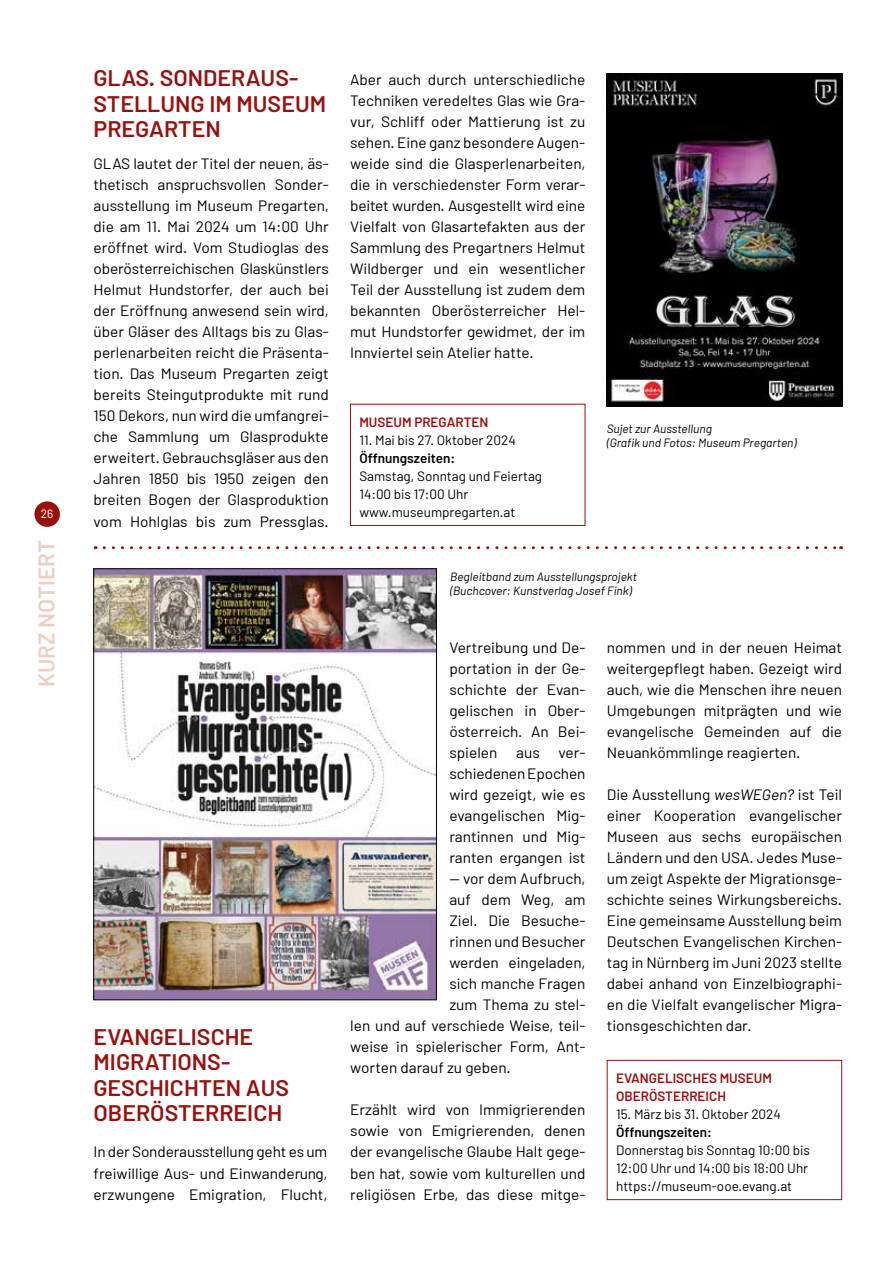
<style>
.page{position:relative;width:893px;height:1263px;background:#fff}
.page>*{position:absolute;margin:0;border:0;box-sizing:border-box;transform-origin:0 0}
.t1{font:600 22.5px/25.5px "Barlow";color:#97120f}
.t2{font:600 22.5px "Barlow";color:#ebcfc4}
.t3{font:15px/21px "Barlow";color:#000;text-align:justify}
.t4{font:13.5px/18px "Barlow";color:#000}
.t5{font:600 13.5px/18px "Barlow";color:#97120f}
.t6{font:600 13.5px "Barlow";color:#000}
.t7{font:italic 12px/14.4px "Barlow";color:#000}
.t8{font:12px "Barlow";color:#fff}
.s1{font-style:italic}
</style>
<div class="page">
<div style="left:34px;top:501px;width:26px;height:26px;background:#97120f;border-radius:50%"></div>
<img style="left:607px;top:74px;width:235px;height:333px">
<div style="left:350px;top:404px;width:235px;height:122px;border:1px solid #97120f"></div>
<div style="left:607px;top:1060px;width:235px;height:140px;border:1px solid #97120f"></div>
<svg style="left:104px;top:546px;width:738px;height:3px"></svg>
<img style="left:95px;top:571px;width:340px;height:427px">
<div style="left:93px;top:569px;width:344px;height:431px;border:1px solid #000"></div>
<p class="t8" style="left:41px;top:506px;width:14px">26</p>
<h1 class="t2" style="left:32px;top:687px;width:148px;rotate:-90deg">KURZ NOTIERT</h1>
<h1 class="t1" style="left:94px;top:65px;width:234px">GLAS. SONDERAUS-<br>STELLUNG IM MUSEUM<br>PREGARTEN</h1>
<p class="t3" style="left:94px;top:153px;width:237px">GLAS lautet der Titel der neuen, äs&shy;thetisch anspruchsvollen Sonder&shy;ausstellung im Museum Pregarten, die am 11. Mai 2024 um 14:00 Uhr eröffnet wird. Vom Studioglas des oberösterreichischen Glaskünstlers Helmut Hundstorfer, der auch bei der Eröffnung anwesend sein wird, über Gläser des Alltags bis zu Glas&shy;perlenarbeiten reicht die Präsenta&shy;tion. Das Museum Pregarten zeigt bereits Steingutprodukte mit rund 150 Dekors, nun wird die umfangrei&shy;che Sammlung um Glasprodukte erweitert. Gebrauchsgläser aus den Jahren 1850 bis 1950 zeigen den breiten Bogen der Glasproduktion vom Hohlglas bis zum Pressglas.</p>
<h1 class="t1" style="left:94px;top:1023px;width:197px">EVANGELISCHE<br>MIGRATIONS-<br>GESCHICHTEN AUS<br>OBERÖSTERREICH</h1>
<p class="t3" style="left:94px;top:1141px;width:235px">In der Sonderausstellung geht es um freiwillige Aus- und Einwanderung, erzwungene Emigration, Flucht,</p>
<p class="t3" style="left:350px;top:69px;width:237px">Aber auch durch unterschiedliche Techniken veredeltes Glas wie Gra&shy;vur, Schliff oder Mattierung ist zu sehen. Eine ganz besondere Augen&shy;weide sind die Glasperlenarbeiten, die in verschiedenster Form verar&shy;beitet wurden. Ausgestellt wird eine Vielfalt von Glasartefakten aus der Sammlung des Pregartners Helmut Wildberger und ein wesentlicher Teil der Ausstellung ist zudem dem bekannten Oberösterreicher Hel&shy;mut Hundstorfer gewidmet, der im Innviertel sein Atelier hatte.</p>
<p class="t5" style="left:359px;top:412px;width:131px">MUSEUM PREGARTEN</p>
<p class="t4" style="left:359px;top:430px;width:158px">11. Mai bis 27. Oktober 2024</p>
<p class="t6" style="left:359px;top:449px;width:97px">Öffnungszeiten:</p>
<p class="t4" style="left:359px;top:466px;width:184px">Samstag, Sonntag und Feiertag<br>14:00 bis 17:00 Uhr www.museumpregarten.at</p>
<p class="t7" style="left:607px;top:421px;width:191px">Sujet zur Ausstellung<br>(Grafik und Fotos: Museum Pregarten)</p>
<p class="t7" style="left:450px;top:569px;width:188px">Begleitband zum Ausstellungsprojekt (Buchcover: Kunstverlag Josef Fink)</p>
<p class="t3" style="left:449px;top:636px;width:138px">Vertreibung und De&shy;portation in der Ge&shy;schichte der Evan&shy;gelischen in Ober&shy;österreich. An Bei&shy;spielen aus ver&shy;schiedenen Epochen wird gezeigt, wie es evangelischen Mig&shy;rantinnen und Mig&shy;ranten ergangen ist</p>
<p class="t3" style="left:449px;top:868px;width:138px">— vor dem Aufbruch,</p>
<p class="t3" style="left:449px;top:889px;width:138px">auf dem Weg, am</p>
<p class="t3" style="left:449px;top:910px;width:138px">Ziel. Die Besuche-</p>
<p class="t3" style="left:449px;top:931px;width:138px">rinnen und Besucher</p>
<p class="t3" style="left:449px;top:952px;width:138px">werden eingeladen,</p>
<p class="t3" style="left:449px;top:973px;width:138px">sich manche Fragen</p>
<p class="t3" style="left:449px;top:994px;width:138px">zum Thema zu stel-</p>
<p class="t3" style="left:350px;top:1015px;width:237px">len und auf verschiede Weise, teil-</p>
<p class="t3" style="left:350px;top:1036px;width:237px">weise in spielerischer Form, Ant-</p>
<p class="t3" style="left:350px;top:1057px;width:162px">worten darauf zu geben.</p>
<p class="t3" style="left:350px;top:1099px;width:237px">Erzählt wird von Immigrierenden sowie von Emigrierenden, denen der evangelische Glaube Halt gege&shy;ben hat, sowie vom kulturellen und religiösen Erbe, das diese mitge-</p>
<p class="t3" style="left:607px;top:636px;width:237px">nommen und in der neuen Heimat weitergepflegt haben. Gezeigt wird auch, wie die Menschen ihre neuen Umgebungen mitprägten und wie evangelische Gemeinden auf die Neuankömmlinge reagierten.</p>
<p class="t3" style="left:607px;top:784px;width:237px">Die Ausstellung <span class="s1">wesWEGen?</span> ist Teil einer Kooperation evangelischer Museen aus sechs europäischen Ländern und den USA. Jedes Muse&shy;um zeigt Aspekte der Migrationsge&shy;schichte seines Wirkungsbereichs.<br>Eine gemeinsame Ausstellung beim Deutschen Evangelischen Kirchen&shy;tag in Nürnberg im Juni 2023 stellte dabei anhand von Einzelbiographi&shy;en die Vielfalt evangelischer Migra&shy;tionsgeschichten dar.</p>
<p class="t5" style="left:616px;top:1069px;width:157px">EVANGELISCHES MUSEUM<br>OBERÖSTERREICH</p>
<p class="t4" style="left:616px;top:1104px;width:166px">15. März bis 31. Oktober 2024</p>
<p class="t6" style="left:616px;top:1123px;width:97px">Öffnungszeiten:</p>
<p class="t4" style="left:616px;top:1140px;width:195px">Donnerstag bis Sonntag 10:00 bis<br>12:00 Uhr und 14:00 bis 18:00 Uhr https://museum-ooe.evang.at</p>
</div>
